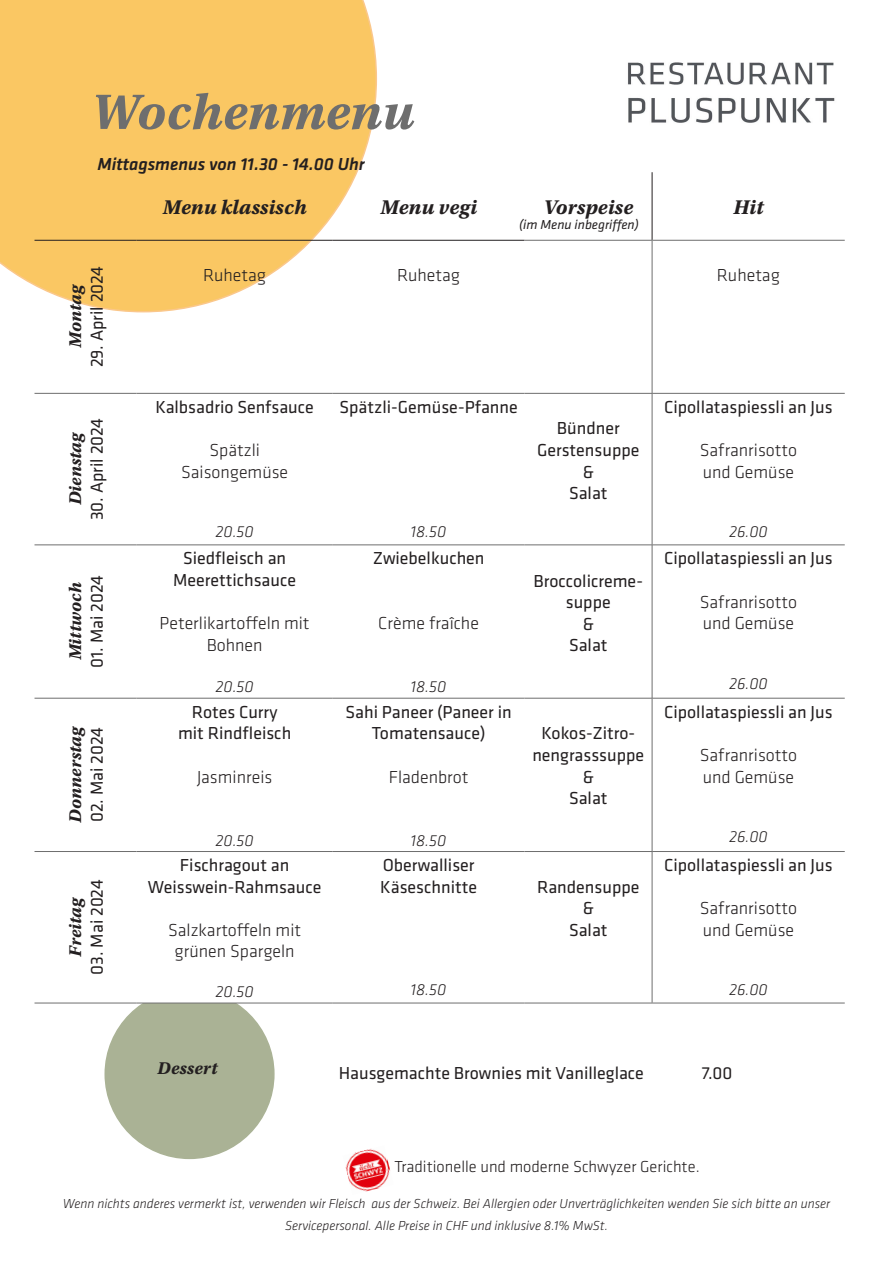
<style>
.page{position:relative;width:893px;height:1263px;background:#fff}
.page>*{position:absolute;margin:0;border:0;box-sizing:border-box;transform-origin:0 0}
.t1{font:52.5px "Utopia Std Bold Capt It";color:#6e6e6e}
.t2{font:21px "Utopia Std Bold Capt It";color:#231f20}
.t3{font:18px/21.6px "Klavika";color:#231f20;text-align:center}
.t4{font:300 18px/21.6px "Klavika";color:#231f20;text-align:center}
.t5{font:18px "Utopia Std Bold Capt It";color:#231f20}
.t6{font:italic 500 18px "Klavika";color:#231f20}
.t7{font:italic 300 16.5px "Klavika";color:#231f20}
.t8{font:300 16.5px "Klavika";color:#231f20}
.t9{font:italic 300 13.5px/21.6px "Klavika";color:#231f20;text-align:center}
.t10{font:italic 13.5px "Klavika";color:#231f20}
</style>
<div class="page">
<div style="left:105px;top:990px;width:169px;height:168px;background:#aab295;border-radius:50%"></div>
<svg style="left:0;top:0;width:377px;height:312px;background:#facc73"></svg>
<svg style="left:35px;top:990px;width:298px;height:13px"></svg>
<hr style="left:35px;top:240px;width:102px;height:1px;background:#231f20">
<hr style="left:137px;top:240px;width:196px;height:1px;background:#231f20">
<hr style="left:333px;top:240px;width:191px;height:1px;background:#231f20">
<hr style="left:524px;top:240px;width:128px;height:1px;background:#6e6e6e">
<hr style="left:35px;top:393px;width:102px;height:1px;background:#6e6e6e">
<hr style="left:137px;top:393px;width:196px;height:1px;background:#6e6e6e">
<hr style="left:333px;top:393px;width:191px;height:1px;background:#6e6e6e">
<hr style="left:524px;top:393px;width:128px;height:1px;background:#6e6e6e">
<hr style="left:35px;top:545px;width:102px;height:1px;background:#6e6e6e">
<hr style="left:137px;top:545px;width:196px;height:1px;background:#6e6e6e">
<hr style="left:333px;top:545px;width:191px;height:1px;background:#6e6e6e">
<hr style="left:524px;top:545px;width:128px;height:1px;background:#6e6e6e">
<hr style="left:35px;top:698px;width:102px;height:1px;background:#6e6e6e">
<hr style="left:137px;top:698px;width:196px;height:1px;background:#6e6e6e">
<hr style="left:333px;top:698px;width:191px;height:1px;background:#6e6e6e">
<hr style="left:524px;top:698px;width:128px;height:1px;background:#6e6e6e">
<hr style="left:35px;top:851px;width:102px;height:1px;background:#6e6e6e">
<hr style="left:137px;top:851px;width:196px;height:1px;background:#6e6e6e">
<hr style="left:333px;top:851px;width:191px;height:1px;background:#6e6e6e">
<hr style="left:524px;top:851px;width:128px;height:1px;background:#6e6e6e">
<hr style="left:35px;top:1003px;width:102px;height:1px;background:#6e6e6e">
<hr style="left:137px;top:1003px;width:196px;height:1px;background:#6e6e6e">
<hr style="left:333px;top:1003px;width:191px;height:1px;background:#6e6e6e">
<hr style="left:524px;top:1003px;width:128px;height:1px;background:#6e6e6e">
<hr style="left:652px;top:241px;width:1px;height:152px;background:#6e6e6e">
<hr style="left:652px;top:393px;width:193px;height:1px;background:#6e6e6e">
<hr style="left:652px;top:393px;width:1px;height:152px;background:#6e6e6e">
<hr style="left:652px;top:545px;width:193px;height:1px;background:#6e6e6e">
<hr style="left:652px;top:545px;width:1px;height:153px;background:#6e6e6e">
<hr style="left:652px;top:698px;width:193px;height:1px;background:#6e6e6e">
<hr style="left:652px;top:698px;width:1px;height:153px;background:#6e6e6e">
<hr style="left:652px;top:851px;width:193px;height:1px;background:#6e6e6e">
<hr style="left:652px;top:852px;width:1px;height:151px;background:#6e6e6e">
<hr style="left:652px;top:1003px;width:193px;height:1px;background:#6e6e6e">
<hr style="left:652px;top:172px;width:1px;height:68px;background:#231f20">
<hr style="left:652px;top:240px;width:193px;height:1px;background:#6e6e6e">
<img style="left:345px;top:1149px;width:45px;height:43px">
<img style="left:628px;top:62px;width:207px;height:61px">
<p class="t1" style="left:91px;top:81px;width:325px">Wochenmenu</p>
<p class="t6" style="left:97px;top:152px;width:269px">Mittagsmenus von 11.30 - 14.00 Uhr</p>
<p class="t2" style="left:163px;top:195px;width:146px">Menu klassisch</p>
<p class="t2" style="left:380px;top:195px;width:98px">Menu vegi</p>
<p class="t2" style="left:543px;top:195px;width:91px">Vorspeise</p>
<p class="t2" style="left:733px;top:195px;width:32px">Hit</p>
<p class="t10" style="left:519px;top:216px;width:121px">(im Menu inbegriffen)</p>
<p class="t3" style="left:86px;top:367px;width:103px;rotate:-90deg">29. April 2024</p>
<p class="t4" style="left:203px;top:264px;width:65px">Ruhetag</p>
<p class="t4" style="left:397px;top:264px;width:65px">Ruhetag</p>
<p class="t4" style="left:717px;top:264px;width:65px">Ruhetag</p>
<p class="t5" style="left:65px;top:348px;width:66px;rotate:-90deg">Montag</p>
<p class="t3" style="left:86px;top:520px;width:104px;rotate:-90deg">30. April 2024</p>
<p class="t5" style="left:65px;top:505px;width:75px;rotate:-90deg">Dienstag</p>
<p class="t5" style="left:65px;top:660px;width:79px;rotate:-90deg">Mittwoch</p>
<p class="t3" style="left:86px;top:668px;width:94px;rotate:-90deg">01. Mai 2024</p>
<p class="t5" style="left:65px;top:823px;width:99px;rotate:-90deg">Donnerstag</p>
<p class="t3" style="left:86px;top:822px;width:96px;rotate:-90deg">02. Mai 2024</p>
<p class="t3" style="left:86px;top:975px;width:97px;rotate:-90deg">03. Mai 2024</p>
<p class="t5" style="left:65px;top:956px;width:62px;rotate:-90deg">Freitag</p>
<p class="t3" style="left:156px;top:395px;width:160px">Kalbsadrio Senfsauce</p>
<p class="t4" style="left:181px;top:439px;width:109px">Spätzli<br>Saisongemüse</p>
<p class="t7" style="left:215px;top:522px;width:40px">20.50</p>
<p class="t3" style="left:183px;top:547px;width:105px">Siedfleisch an</p>
<p class="t3" style="left:173px;top:569px;width:124px">Meerettichsauce</p>
<p class="t4" style="left:160px;top:612px;width:152px">Peterlikartoffeln mit<br>Bohnen</p>
<p class="t7" style="left:215px;top:677px;width:40px">20.50</p>
<p class="t3" style="left:192px;top:700px;width:87px">Rotes Curry</p>
<p class="t3" style="left:178px;top:722px;width:115px">mit Rindfleisch</p>
<p class="t4" style="left:197px;top:765px;width:77px">Jasminreis</p>
<p class="t7" style="left:215px;top:830px;width:40px">20.50</p>
<p class="t3" style="left:180px;top:854px;width:111px">Fischragout an</p>
<p class="t3" style="left:148px;top:875px;width:175px">Weisswein-Rahmsauce</p>
<p class="t4" style="left:168px;top:919px;width:134px">Salzkartoffeln mit</p>
<p class="t4" style="left:175px;top:940px;width:122px">grünen Spargeln</p>
<p class="t7" style="left:215px;top:981px;width:40px">20.50</p>
<p class="t3" style="left:339px;top:395px;width:180px">Spätzli-Gemüse-Pfanne</p>
<p class="t7" style="left:411px;top:522px;width:37px">18.50</p>
<p class="t3" style="left:373px;top:547px;width:113px">Zwiebelkuchen</p>
<p class="t4" style="left:378px;top:612px;width:102px">Crème fraîche</p>
<p class="t7" style="left:411px;top:677px;width:37px">18.50</p>
<p class="t3" style="left:346px;top:700px;width:168px">Sahi Paneer (Paneer in<br>Tomatensauce)</p>
<p class="t4" style="left:389px;top:765px;width:81px">Fladenbrot</p>
<p class="t7" style="left:411px;top:830px;width:37px">18.50</p>
<p class="t3" style="left:383px;top:854px;width:93px">Oberwalliser</p>
<p class="t3" style="left:380px;top:875px;width:98px">Käseschnitte</p>
<p class="t3" style="left:557px;top:417px;width:64px">Bündner</p>
<p class="t3" style="left:537px;top:439px;width:104px">Gerstensuppe</p>
<p class="t3" style="left:583px;top:460px;width:13px">&amp;</p>
<p class="t3" style="left:569px;top:482px;width:40px">Salat</p>
<p class="t3" style="left:534px;top:569px;width:111px">Broccolicreme&shy;suppe</p>
<p class="t3" style="left:583px;top:612px;width:13px">&amp;</p>
<p class="t3" style="left:569px;top:634px;width:40px">Salat</p>
<p class="t3" style="left:532px;top:722px;width:113px">Kokos-Zitro&shy;nengrasssuppe</p>
<p class="t3" style="left:583px;top:765px;width:13px">&amp;</p>
<p class="t3" style="left:569px;top:787px;width:40px">Salat</p>
<p class="t3" style="left:537px;top:875px;width:104px">Randensuppe</p>
<p class="t3" style="left:583px;top:897px;width:13px">&amp;</p>
<p class="t3" style="left:569px;top:918px;width:40px">Salat</p>
<p class="t7" style="left:411px;top:980px;width:37px">18.50</p>
<p class="t3" style="left:664px;top:395px;width:170px">Cipollataspiessli an Jus</p>
<p class="t4" style="left:700px;top:439px;width:99px">Safranrisotto</p>
<p class="t4" style="left:703px;top:461px;width:93px">und Gemüse</p>
<p class="t7" style="left:729px;top:522px;width:40px">26.00</p>
<p class="t3" style="left:664px;top:547px;width:170px">Cipollataspiessli an Jus</p>
<p class="t4" style="left:700px;top:591px;width:99px">Safranrisotto</p>
<p class="t4" style="left:703px;top:612px;width:93px">und Gemüse</p>
<p class="t7" style="left:729px;top:673px;width:40px">26.00</p>
<p class="t3" style="left:664px;top:700px;width:170px">Cipollataspiessli an Jus</p>
<p class="t4" style="left:700px;top:744px;width:99px">Safranrisotto</p>
<p class="t4" style="left:703px;top:765px;width:93px">und Gemüse</p>
<p class="t7" style="left:729px;top:826px;width:40px">26.00</p>
<p class="t3" style="left:664px;top:854px;width:170px">Cipollataspiessli an Jus</p>
<p class="t4" style="left:700px;top:897px;width:99px">Safranrisotto</p>
<p class="t4" style="left:703px;top:919px;width:93px">und Gemüse</p>
<p class="t7" style="left:729px;top:980px;width:40px">26.00</p>
<p class="t5" style="left:157px;top:1057px;width:62px">Dessert</p>
<p class="t3" style="left:339px;top:1062px;width:307px">Hausgemachte Brownies mit Vanilleglace</p>
<p class="t3" style="left:702px;top:1062px;width:32px">7.00</p>
<p class="t8" style="left:394px;top:1156px;width:307px">Traditionelle und moderne Schwyzer Gerichte.</p>
<p class="t9" style="left:63px;top:1193px;width:769px">Wenn nichts anderes vermerkt ist, verwenden wir Fleisch aus der Schweiz. Bei Allergien oder Unverträglichkeiten wenden Sie sich bitte an unser<br>Servicepersonal. Alle Preise in CHF und inklusive 8.1% MwSt.</p>
</div>
